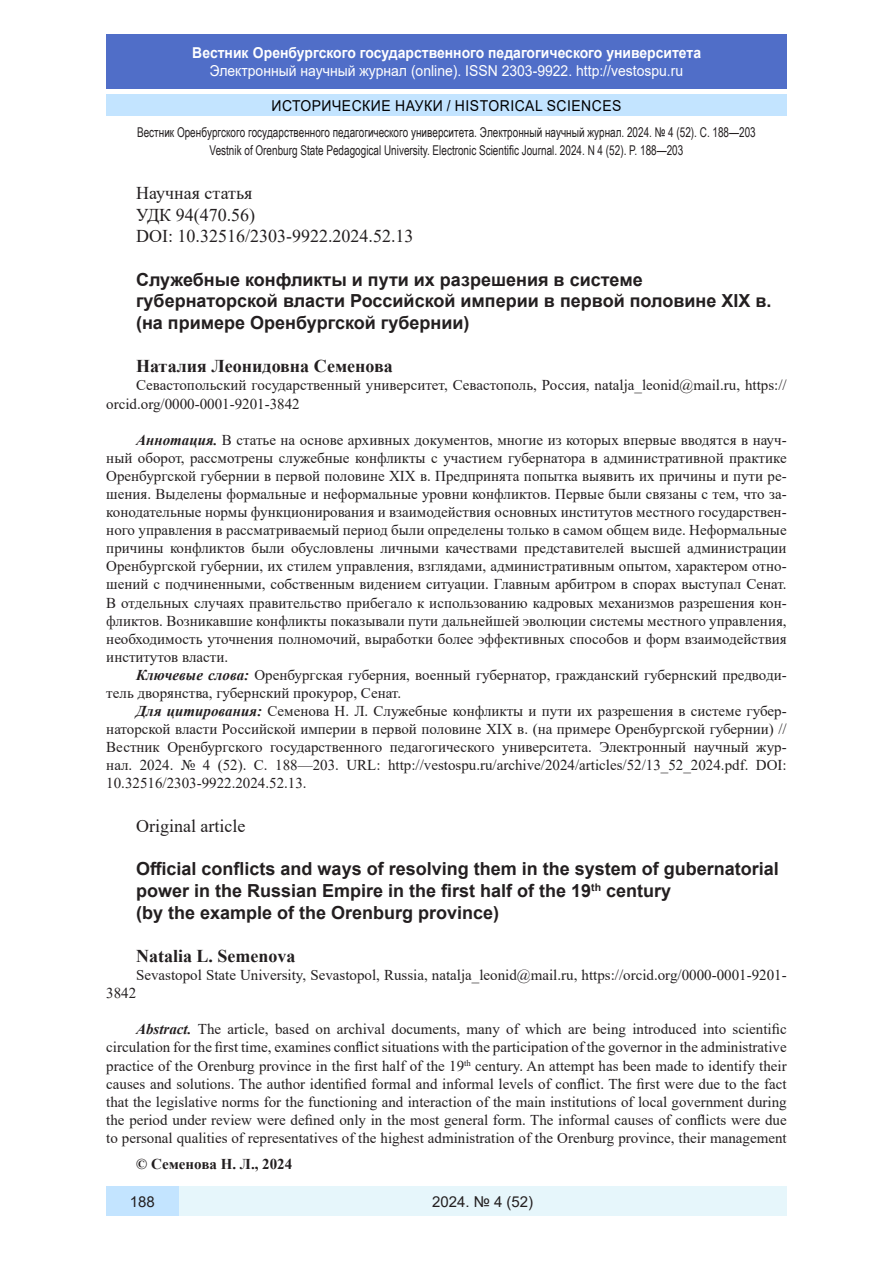
<style>
.page{position:relative;width:893px;height:1263px;background:#fff}
.page>*{position:absolute;margin:0;border:0;box-sizing:border-box;transform-origin:0 0}
.Заголовок_2{font:700 18px/21.8px "Arial";color:#231f20}
.Стиль2{font:18px "Times New Roman";color:#231f20}
.Заголовок_2-2{font:700 18px "Times New Roman";color:#231f20}
.литература{font:15px/18.1px "Times New Roman";color:#231f20}
.t1{font:15px "Arial";color:#fff;scale:.93 1}
.t2{font:700 15px "Arial";color:#fff;scale:.93 1}
.t3{font:15px "Arial";letter-spacing:.035em;color:#000;scale:.93 1}
.Стиль2-2{font:700 15px "Times New Roman";color:#231f20}
.t4{font:15px "Arial";color:#231f20}
.литература-2{font:13.5px "Arial Narrow";color:#231f20;scale:.9 1}
.s1{font-weight:700;font-style:italic}
</style>
<div class="page">
<div style="left:106px;top:34px;width:681px;height:55px;background:#506ec8"></div>
<div style="left:106px;top:95px;width:681px;height:21px;background:#c3e4ff"></div>
<div style="left:179px;top:1186px;width:608px;height:30px;background:#e6f6fb"></div>
<div style="left:106px;top:1186px;width:73px;height:30px;background:#c3e4ff"></div>
<p class="t2" style="left:192px;top:42px;width:549px">Вестник Оренбургского государственного педагогического университета</p>
<p class="t1" style="left:210px;top:60px;width:511px">Электронный научный журнал (online). ISSN 2303-9922. http://vestospu.ru</p>
<p class="t3" style="left:271px;top:95px;width:378px">ИСТОРИЧЕСКИЕ НАУКИ / HISTORICAL SCIENCES</p>
<p class="литература-2" style="left:137px;top:123px;width:689px">Вестник Оренбургского государственного педагогического университета. Электронный научный журнал. 2024. № 4 (52). С. 188—203</p>
<p class="литература-2" style="left:210px;top:141px;width:528px">Vestnik of Orenburg State Pedagogical University. Electronic Scientific Journal. 2024. N 4 (52). P. 188—203</p>
<p class="Стиль2" style="left:136px;top:180px;width:118px">Научная статья</p>
<p class="Стиль2" style="left:136px;top:202px;width:121px">УДК 94(470.56)</p>
<p class="Стиль2" style="left:136px;top:224px;width:279px">DOI: 10.32516/2303-9922.2024.52.13</p>
<p class="Заголовок_2" style="left:136px;top:269px;width:637px">Служебные конфликты и пути их разрешения в системе губернаторской власти Российской империи в первой половине XIX в. (на примере Оренбургской губернии)</p>
<p class="Заголовок_2-2" style="left:136px;top:353px;width:258px">Наталия Леонидовна Семенова</p>
<p class="литература" style="left:106px;top:376px;width:682px;text-indent:30px">Севастопольский государственный университет, Севастополь, Россия, natalja_leonid@mail.ru, https:// orcid.org/0000-0001-9201-3842</p>
<p class="литература" style="left:106px;top:430px;width:682px;text-align:justify;text-indent:30px"><span class="s1">Аннотация.</span> В статье на основе архивных документов, многие из которых впервые вводятся в науч&shy;ный оборот, рассмотрены служебные конфликты с участием губернатора в административной практике Оренбургской губернии в первой половине XIX в. Предпринята попытка выявить их причины и пути ре&shy;шения. Выделены формальные и неформальные уровни конфликтов. Первые были связаны с тем, что за&shy;конодательные нормы функционирования и взаимодействия основных институтов местного государствен&shy;ного управления в рассматриваемый период были определены только в самом общем виде. Неформальные причины конфликтов были обусловлены личными качествами представителей высшей администрации Оренбургской губернии, их стилем управления, взглядами, административным опытом, характером отно&shy;шений с подчиненными, собственным видением ситуации. Главным арбитром в спорах выступал Сенат.<br>В отдельных случаях правительство прибегало к использованию кадровых механизмов разрешения кон&shy;фликтов. Возникавшие конфликты показывали пути дальнейшей эволюции системы местного управления, необходимость уточнения полномочий, выработки более эффективных способов и форм взаимодействия институтов власти.</p>
<p class="литература" style="left:106px;top:665px;width:682px;text-indent:30px"><span class="s1">Ключевые слова:</span> Оренбургская губерния, военный губернатор, гражданский губернский предводи&shy;тель дворянства, губернский прокурор, Сенат.</p>
<p class="литература" style="left:106px;top:701px;width:682px;text-align:justify;text-indent:30px"><span class="s1">Для цитирования:</span> Семенова Н. Л. Служебные конфликты и пути их разрешения в системе губер&shy;наторской власти Российской империи в первой половине XIX в. (на примере Оренбургской губернии) // Вестник Оренбургского государственного педагогического университета. Электронный научный жур&shy;нал. 2024. № 4 (52). С. 188—203. URL: http://vestospu.ru/archive/2024/articles/52/13_52_2024.pdf. DOI:<br>10.32516/2303-9922.2024.52.13.</p>
<p class="Стиль2" style="left:136px;top:813px;width:111px">Original article</p>
<p class="Заголовок_2" style="left:136px;top:858px;width:644px">Official conflicts and ways of resolving them in the system of gubernatorial power in the Russian Empire in the first half of the 19<sup>th</sup> century</p>
<p class="Заголовок_2" style="left:136px;top:901px;width:365px">(by the example of the Orenburg province)</p>
<p class="Заголовок_2-2" style="left:136px;top:943px;width:161px">Natalia L. Semenova</p>
<p class="литература" style="left:106px;top:965px;width:682px;text-indent:30px">Sevastopol State University, Sevastopol, Russia, natalja_leonid@mail.ru, https://orcid.org/0000-0001-9201-<br>3842</p>
<p class="литература" style="left:106px;top:1020px;width:682px;text-align:justify;text-indent:30px"><span class="s1">Abstract.</span> The article, based on archival documents, many of which are being introduced into scientific circulation for the first time, examines conflict situations with the participation of the governor in the administrative practice of the Orenburg province in the first half of the 19<sup>th</sup> century. An attempt has been made to identify their causes and solutions. The author identified formal and informal levels of conflict. The first were due to the fact that the legislative norms for the functioning and interaction of the main institutions of local government during the period under review were defined only in the most general form. The informal causes of conflicts were due to personal qualities of representatives of the highest administration of the Orenburg province, their management</p>
<p class="Стиль2-2" style="left:136px;top:1153px;width:158px">© Семенова Н. Л., 2024</p>
<p class="t4" style="left:130px;top:1191px;width:27px">188</p>
<p class="t4" style="left:432px;top:1192px;width:103px">2024. № 4 (52)</p>
</div>
